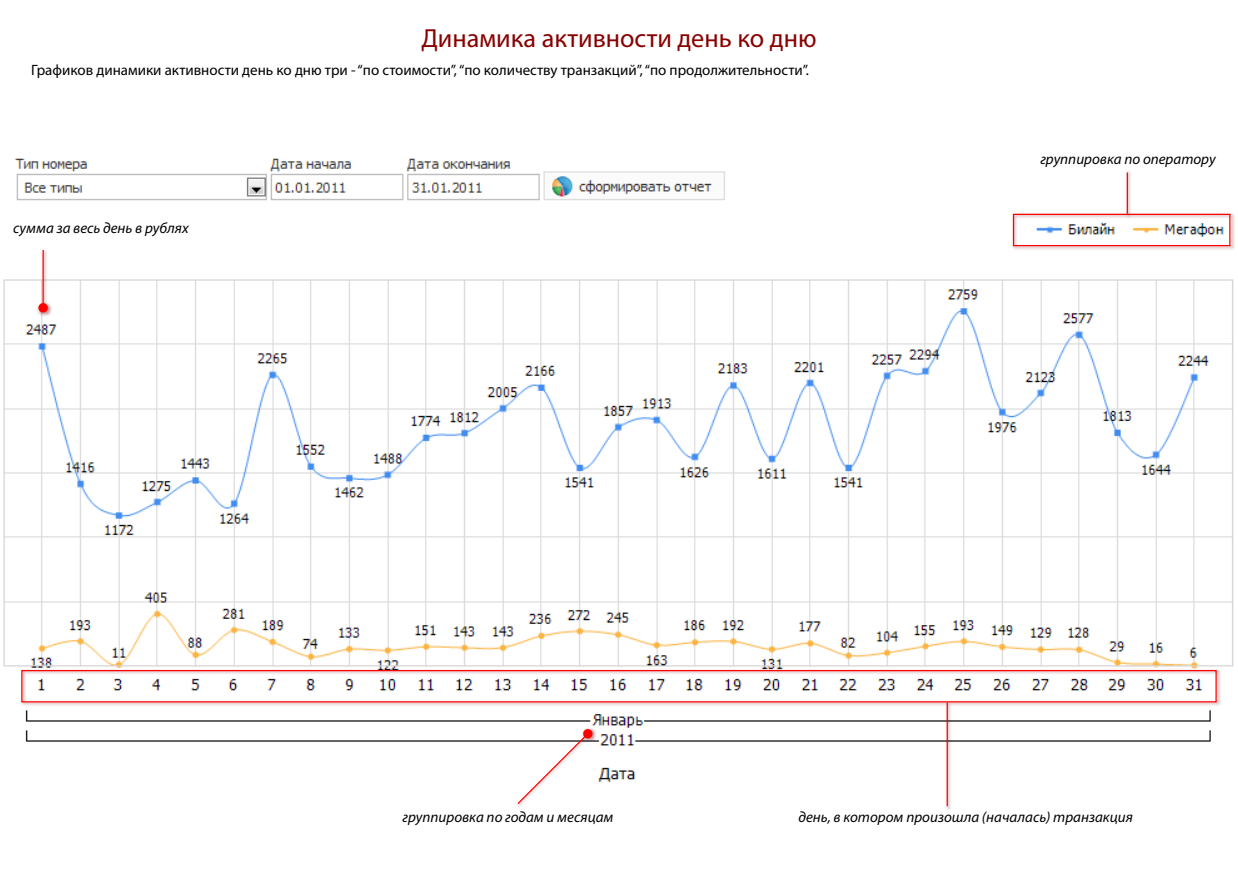
<style>
.page{position:relative;width:1238px;height:875px;background:#fff}
.page>*{position:absolute;margin:0;border:0;box-sizing:border-box;transform-origin:0 0}
.t1{font:26.25px "Myriad Pro";color:#800}
.t2{font:italic 15px "Myriad Pro";color:#000}
.t3{font:15px "Myriad Pro";color:#000}
</style>
<div class="page">
<img style="left:3px;top:279px;width:1231px;height:503px">
<img style="left:35px;top:250px;width:19px;height:68px">
<hr style="left:42px;top:250px;width:2px;height:58px;background:#f00">
<svg style="left:38px;top:303px;width:10px;height:10px"></svg>
<img style="left:19px;top:666px;width:1203px;height:43px">
<div style="left:21px;top:670px;width:1195px;height:32px;border:1px solid #f00"></div>
<img style="left:944px;top:700px;width:8px;height:110px">
<hr style="left:946px;top:702px;width:2px;height:104px;background:#f00">
<img style="left:1127px;top:171px;width:4px;height:39px">
<hr style="left:1126px;top:172px;width:2px;height:42px;background:#f00">
<img style="left:514px;top:726px;width:84px;height:80px">
<svg style="left:516px;top:729px;width:77px;height:76px"></svg>
<img style="left:14px;top:158px;width:711px;height:43px">
<img style="left:1012px;top:210px;width:223px;height:40px">
<div style="left:1012px;top:214px;width:218px;height:32px;border:1px solid #f00"></div>
<h1 class="t1" style="left:421px;top:22px;width:397px">Динамика активности день ко дню</h1>
<p class="t3" style="left:31px;top:61px;width:779px">Графиков динамики активности день ко дню три - “по стоимости”, “по количеству транзакций”, “по продолжительности”.</p>
<p class="t2" style="left:13px;top:219px;width:177px">сумма за весь день в рублях</p>
<p class="t2" style="left:1040px;top:149px;width:177px">группировка по оператору</p>
<p class="t2" style="left:402px;top:808px;width:212px">группировка по годам и месяцам</p>
<p class="t2" style="left:798px;top:808px;width:336px">день, в котором произошла (началась) транзакция</p>
</div>
